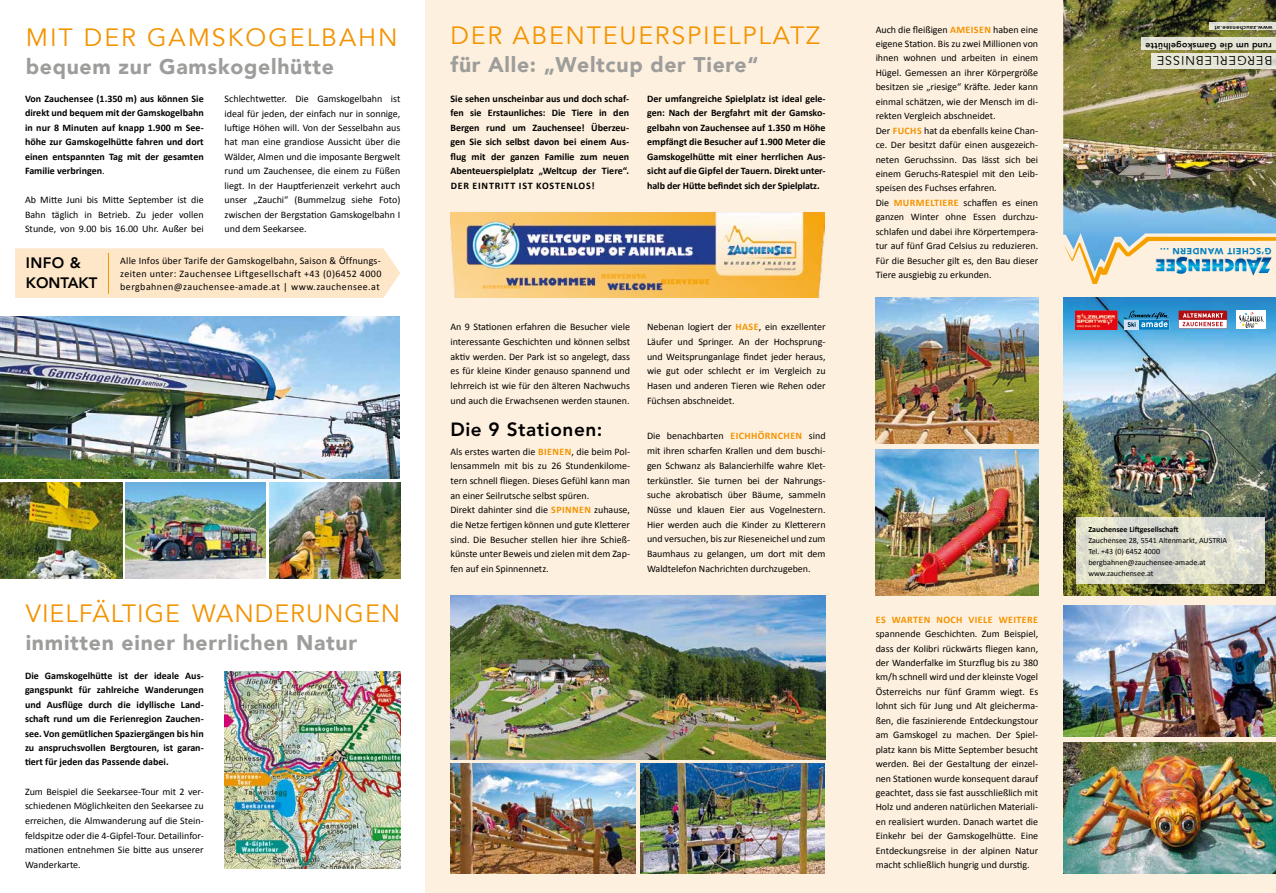
<style>
.page{position:relative;width:1276px;height:893px;background:#fff}
.page>*{position:absolute;margin:0;border:0;box-sizing:border-box;transform-origin:0 0}
.t1{font:25px "Avenir";letter-spacing:.07em;color:#f39300}
.t2{font:25px "Avenir";letter-spacing:.04em;color:#f39300}
.t3{font:900 21.2px "Avenir";letter-spacing:.035em;color:#9d9d9c}
.t4{font:800 19px "Avenir";letter-spacing:.03em;color:#000}
.t5{font:800 15px/20px "Avenir";color:#000}
.t6{font:12.6px "Avenir";letter-spacing:.07em;color:#000}
.t7{font:10px/14.4px "Calibri";color:#000;text-align:justify}
.t8{font:700 10px/14.4px "Calibri";color:#000;text-align:justify}
.t9{font:700 10px "Calibri";letter-spacing:.04em;color:#f39300}
.t10{font:800 8.9px "Avenir";letter-spacing:.02em;color:#000}
.t11{font:900 8.9px "Avenir";letter-spacing:.06em;color:#007fbd}
.t12{font:8px/11px "Calibri";color:#000}
.t13{font:700 8px "Calibri";color:#000}
.t14{font:800 5.8px "Avenir";letter-spacing:.05em;color:#000}
.s1{font-weight:400}
.s2{font-weight:700;color:#f39300}
</style>
<div class="page">
<div style="left:425px;top:0;width:851px;height:893px;background:#fef0de"></div>
<img style="left:1063px;top:298px;width:213px;height:297px">
<img style="left:0;top:483px;width:122px;height:95px">
<img style="left:126px;top:483px;width:139px;height:95px">
<img style="left:451px;top:764px;width:184px;height:109px">
<img style="left:640px;top:764px;width:185px;height:109px">
<img style="left:451px;top:596px;width:374px;height:164px">
<img style="left:875px;top:298px;width:163px;height:146px">
<img style="left:875px;top:450px;width:163px;height:146px">
<img style="left:1063px;top:605px;width:213px;height:132px">
<img style="left:1063px;top:742px;width:213px;height:131px">
<img style="left:450px;top:212px;width:375px;height:86px">
<img style="left:0;top:316px;width:400px;height:163px">
<div style="left:15px;top:248px;width:385px;height:50px;background:#fee6c8"></div>
<hr style="left:108px;top:253px;width:1px;height:41px;background:#f39300">
<img style="left:269px;top:483px;width:131px;height:95px">
<img style="left:225px;top:671px;width:175px;height:197px">
<svg style="left:1076px;top:517px;width:188px;height:67px;background:#ddddd0"></svg>
<svg style="left:1124px;top:311px;width:45px;height:18px"></svg>
<img style="left:1075px;top:310px;width:42px;height:19px">
<svg style="left:1178px;top:311px;width:49px;height:17px"></svg>
<div style="left:1236px;top:310px;width:30px;height:19px;background:#fff"></div>
<svg style="left:1239px;top:312px;width:24px;height:16px"></svg>
<img style="left:1063px;top:0;width:213px;height:237px">
<svg style="left:1063px;top:237px;width:213px;height:47px"></svg>
<div style="left:1151px;top:53px;width:125px;height:15px;background:#e6e5d6"></div>
<div style="left:1141px;top:37px;width:135px;height:12px;background:#e6e5d7"></div>
<div style="left:1209px;top:22px;width:67px;height:7px;background:#e4e4d6"></div>
<h1 class="t1" style="left:26px;top:22px;width:373px">MIT DER GAMSKOGELBAHN</h1>
<h2 class="t3" style="left:26px;top:48px;width:310px">bequem zur Gamskogelhütte</h2>
<p class="t8" style="left:25px;top:91px;width:180px">Von Zauchensee (1.350 m) aus können Sie direkt und bequem mit der Gamskogelbahn in nur 8 Minuten auf knapp 1.900 m See&shy;höhe zur Gamskogelhütte fahren und dort einen entspannten Tag mit der gesamten Familie verbringen<span class="s1">.</span></p>
<p class="t7" style="left:25px;top:193px;width:180px">Ab Mitte Juni bis Mitte September ist die Bahn täglich in Betrieb. Zu jeder vollen Stunde, von 9.00 bis 16.00 Uhr. Außer bei</p>
<p class="t7" style="left:225px;top:92px;width:177px">Schlechtwetter. Die Gamskogelbahn ist ideal für jeden, der einfach nur in sonnige, luftige Höhen will. Von der Sesselbahn aus hat man eine grandiose Aussicht über die Wälder, Almen und die imposante Bergwelt rund um Zauchensee, die einem zu Füßen liegt. In der Hauptferienzeit verkehrt auch unser „Zauchi“ (Bummelzug siehe Foto) zwischen der Bergstation Gamskogelbahn I und dem Seekarsee.</p>
<h3 class="t5" style="left:26px;top:253px;width:73px">INFO &amp;<br>KONTAKT</h3>
<p class="t7" style="left:120px;top:254px;width:263px;line-height:13px">Alle Infos über Tarife der Gamskogelbahn, Saison &amp; Öffnungs&shy;zeiten unter: Zauchensee Liftgesellschaft +43 (0)6452 4000 bergbahnen@zauchensee-amade.at | www.zauchensee.at</p>
<h1 class="t2" style="left:26px;top:599px;width:376px">VIELFÄLTIGE WANDERUNGEN</h1>
<h2 class="t3" style="left:26px;top:625px;width:333px">inmitten einer herrlichen Natur</h2>
<p class="t8" style="left:25px;top:668px;width:180px">Die Gamskogelhütte ist der ideale Aus&shy;gangspunkt für zahlreiche Wanderungen und Ausflüge durch die idyllische Land&shy;schaft rund um die Ferienregion Zauchen&shy;see. Von gemütlichen Spaziergängen bis hin zu anspruchsvollen Bergtouren, ist garan&shy;tiert für jeden das Passende dabei.</p>
<p class="t7" style="left:25px;top:784px;width:180px;line-height:14.7px">Zum Beispiel die Seekarsee-Tour mit 2 ver&shy;schiedenen Möglichkeiten den Seekarsee zu erreichen, die Almwanderung auf die Stein&shy;feldspitze oder die 4-Gipfel-Tour. Detailinfor&shy;mationen entnehmen Sie bitte aus unserer Wanderkarte.</p>
<h1 class="t1" style="left:450px;top:21px;width:371px">DER ABENTEUERSPIELPLATZ</h1>
<h2 class="t3" style="left:450px;top:47px;width:309px">für Alle: „Weltcup der Tiere“</h2>
<p class="t8" style="left:450px;top:91px;width:180px">Sie sehen unscheinbar aus und doch schaf&shy;fen sie Erstaunliches: Die Tiere in den Bergen rund um Zauchensee! Überzeu&shy;gen Sie sich selbst davon bei einem Aus&shy;flug mit der ganzen Familie zum neuen Abenteuerspielplatz „Weltcup der Tiere“.<br>Der Eintritt ist kostenlos!</p>
<p class="t8" style="left:647px;top:91px;width:180px">Der umfangreiche Spielplatz ist ideal gele&shy;gen: Nach der Bergfahrt mit der Gamsko&shy;gelbahn von Zauchensee auf 1.350 m Höhe empfängt die Besucher auf 1.900 Meter die Gamskogelhütte mit einer herrlichen Aus&shy;sicht auf die Gipfel der Tauern. Direkt unter&shy;halb der Hütte befindet sich der Spielplatz.</p>
<p class="t7" style="left:450px;top:320px;width:181px;line-height:14.7px">An 9 Stationen erfahren die Besucher viele interessante Geschichten und können selbst aktiv werden. Der Park ist so angelegt, dass es für kleine Kinder genauso spannend und lehrreich ist wie für den älteren Nachwuchs und auch die Erwachsenen werden staunen.</p>
<h3 class="t4" style="left:450px;top:418px;width:154px">Die 9 Stationen:</h3>
<p class="t7" style="left:450px;top:444px;width:181px;line-height:14.7px;text-align:left">Als erstes warten die <span class="s2">Bienen</span>, die beim Pol&shy;lensammeln mit bis zu 26 Stundenkilome&shy;tern schnell fliegen. Dieses Gefühl kann man an einer Seilrutsche selbst spüren.<br>Direkt dahinter sind die <span class="s2">Spinnen</span> zuhause, die Netze fertigen können und gute Kletterer sind. Die Besucher stellen hier ihre Schieß&shy;künste unter Beweis und zielen mit dem Zap&shy;fen auf ein Spinnennetz.</p>
<p class="t7" style="left:647px;top:320px;width:180px;line-height:14.7px">Nebenan logiert der <span class="s2">Hase</span>, ein exzellenter Läufer und Springer. An der Hochsprung&shy;und Weitsprunganlage findet jeder heraus, wie gut oder schlecht er im Vergleich zu Hasen und anderen Tieren wie Rehen oder Füchsen abschneidet.</p>
<p class="t7" style="left:647px;top:429px;width:180px;line-height:14.7px">Die benachbarten <span class="s2">Eichhörnchen</span> sind mit ihren scharfen Krallen und dem buschi&shy;gen Schwanz als Balancierhilfe wahre Klet&shy;terkünstler. Sie turnen bei der Nahrungs&shy;suche akrobatisch über Bäume, sammeln Nüsse und klauen Eier aus Vogelnestern.<br>Hier werden auch die Kinder zu Kletterern und versuchen, bis zur Rieseneichel und zum Baumhaus zu gelangen, um dort mit dem Waldtelefon Nachrichten durchzugeben.</p>
<p class="t7" style="left:875px;top:22px;width:164px;text-align:left">Auch die fleißigen <span class="s2">Ame ise n</span> haben eine eigene Station. Bis zu zwei Millionen von ihnen wohnen und arbeiten in einem Hügel. Gemessen an ihrer Körpergröße besitzen sie „riesige“ Kräfte. Jeder kann einmal schätzen, wie der Mensch im di&shy;rekten Vergleich abschneidet.<br>Der <span class="s2">Fuchs</span> hat da ebenfalls keine Chan&shy;ce. Der besitzt dafür einen ausgezeich&shy;neten Geruchssinn. Das lässt sich bei einem Geruchs-Ratespiel mit den Leib&shy;speisen des Fuchses erfahren.<br>Die <span class="s2">Murm eltiere</span> schaffen es einen ganzen Winter ohne Essen durchzu&shy;schlafen und dabei ihre Körpertempera&shy;tur auf fünf Grad Celsius zu reduzieren.<br>Für die Besucher gilt es, den Bau dieser Tiere ausgiebig zu erkunden.</p>
<p class="t14" style="left:1272px;top:31px;width:60px;rotate:-180deg">www.zauchensee.at</p>
<p class="t6" style="left:1272px;top:68px;width:117px;rotate:-180deg">B ERGERLEBNISSE</p>
<p class="t10" style="left:1272px;top:52px;width:128px;rotate:-180deg">rund um die Gamskogelhütte</p>
<p class="t11" style="left:1169px;top:258px;width:10px;rotate:-180deg">...</p>
<p class="t11" style="left:1199px;top:258px;width:26px;rotate:-180deg">dern</p>
<p class="t11" style="left:1223px;top:258px;width:9px;rotate:-180deg">wan</p>
<p class="t11" style="left:1271px;top:258px;width:44px;rotate:-180deg">g‘scheit</p>
<p class="t9" style="left:876px;top:613px;width:162px">es warten noch viele weitere</p>
<p class="t7" style="left:875px;top:627px;width:164px">spannende Geschichten. Zum Beispiel, dass der Kolibri rückwärts fliegen kann, der Wanderfalke im Sturzflug bis zu 380 km/h schnell wird und der kleinste Vogel Österreichs nur fünf Gramm wiegt. Es lohnt sich für Jung und Alt gleicherma&shy;ßen, die faszinierende Entdeckungstour am Gamskogel zu machen. Der Spiel&shy;platz kann bis Mitte September besucht werden. Bei der Gestaltung der einzel&shy;nen Stationen wurde konsequent darauf geachtet, dass sie fast ausschließlich mit Holz und anderen natürlichen Materiali&shy;en realisiert wurden. Danach wartet die Einkehr bei der Gamskogelhütte. Eine Entdeckungsreise in der alpinen Natur macht schließlich hungrig und durstig.</p>
<p class="t13" style="left:1088px;top:524px;width:92px">Zauchensee Liftgesellschaft</p>
<p class="t12" style="left:1088px;top:535px;width:140px">Zauchensee 28, 5541 Altenmarkt, AUSTRIA<br>Tel. +43 (0) 6452 4000 bergbahnen@zauchensee-amade.at www.zauchensee.at</p>
</div>
